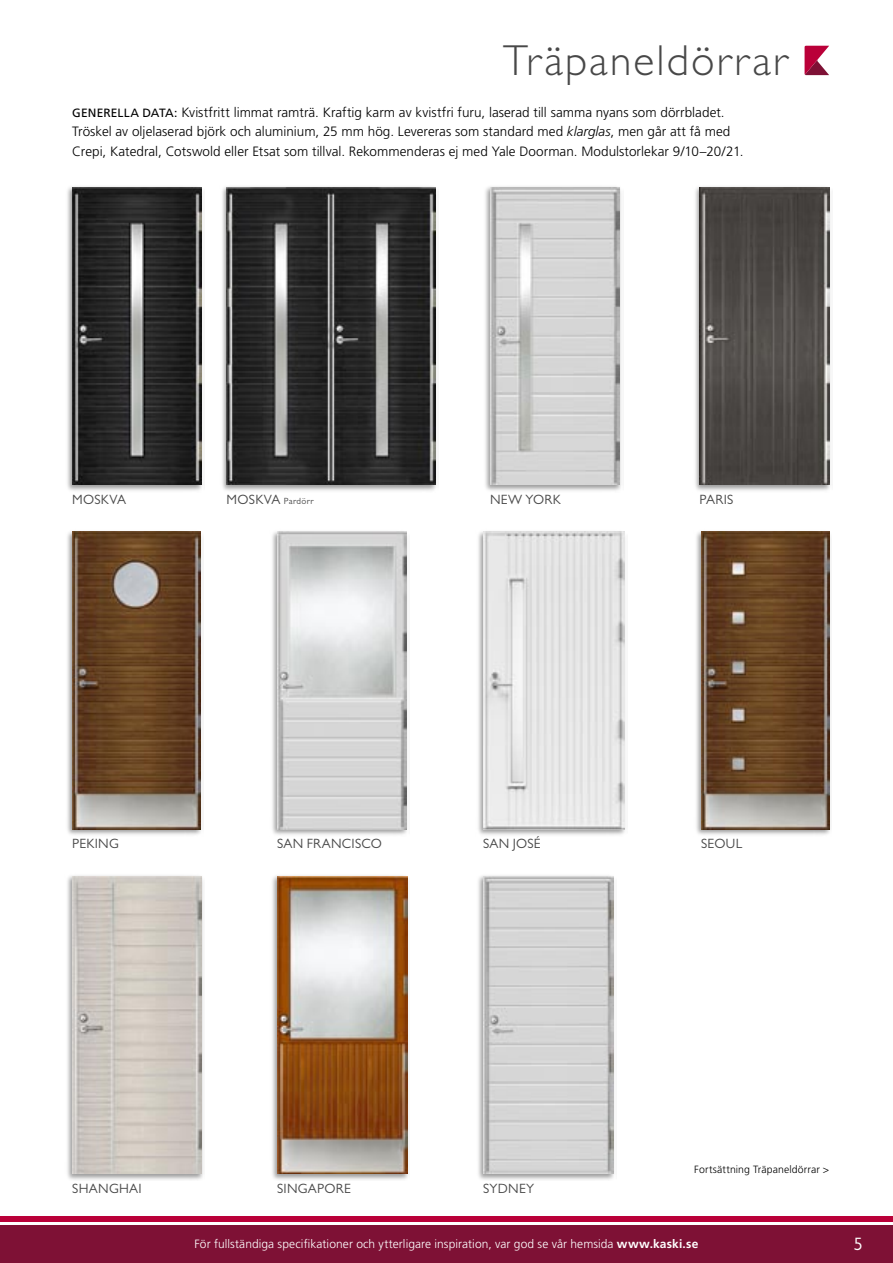
<style>
.page{position:relative;width:893px;height:1263px;background:#fff}
.page>*{position:absolute;margin:0;border:0;box-sizing:border-box;transform-origin:0 0}
.t1{font:300 43.5px "Gill Sans";letter-spacing:.05em;color:#484848}
.t2{font:18px "Gill Sans";color:#fff}
.t3{font:300 13.5px/19.5px "Frutiger";color:#000}
.t4{font:13.5px "Gill Sans";letter-spacing:.02em;color:#484848}
.t5{font:300 12px "Frutiger";letter-spacing:.005em;color:#fff}
.t6{font:300 10.5px "Frutiger";letter-spacing:.015em;color:#000}
.t7{font:9px "Gill Sans";letter-spacing:.03em;color:#484848}
.s1{font-weight:400;font-size:12px}
.s2{font-style:italic}
.s3{font-size:13.5px}
.s4{font-weight:700}
</style>
<div class="page">
<div style="left:0;top:1225px;width:893px;height:38px;background:#7e1135"></div>
<div style="left:0;top:1216px;width:893px;height:5px;background:#ba0039"></div>
<svg style="left:805px;top:46px;width:24px;height:29px"></svg>
<div style="left:65px;top:528px;width:139px;height:309px;background:#000;opacity:.4"></div>
<img style="left:72px;top:532px;width:128px;height:297px">
<div style="left:269px;top:873px;width:141px;height:308px;background:#000;opacity:.4"></div>
<img style="left:277px;top:876px;width:130px;height:298px">
<div style="left:692px;top:184px;width:140px;height:308px;background:#000;opacity:.4"></div>
<img style="left:700px;top:187px;width:129px;height:298px">
<div style="left:482px;top:184px;width:141px;height:308px;background:#000;opacity:.4"></div>
<img style="left:490px;top:187px;width:130px;height:298px">
<div style="left:65px;top:873px;width:140px;height:308px;background:#000;opacity:.4"></div>
<img style="left:72px;top:876px;width:130px;height:298px">
<div style="left:269px;top:528px;width:141px;height:309px;background:#000;opacity:.4"></div>
<img style="left:277px;top:532px;width:129px;height:297px">
<div style="left:476px;top:873px;width:140px;height:308px;background:#000;opacity:.4"></div>
<img style="left:483px;top:876px;width:130px;height:298px">
<div style="left:693px;top:528px;width:139px;height:309px;background:#000;opacity:.4"></div>
<img style="left:701px;top:532px;width:128px;height:297px">
<div style="left:476px;top:528px;width:152px;height:309px;background:#000;opacity:.4"></div>
<img style="left:483px;top:532px;width:141px;height:297px">
<div style="left:65px;top:184px;width:140px;height:308px;background:#000;opacity:.4"></div>
<img style="left:72px;top:187px;width:130px;height:298px">
<div style="left:219px;top:184px;width:220px;height:308px;background:#000;opacity:.4"></div>
<img style="left:227px;top:187px;width:209px;height:298px">
<h1 class="t1" style="left:503px;top:36px;width:286px">Träpaneldörrar</h1>
<p class="t3" style="left:72px;top:102px;width:673px"><span class="s1">GENERELLA DATA:</span> Kvistfritt limmat ramträ. Kraftig karm av kvistfri furu, laserad till samma nyans som dörrbladet.<br>Tröskel av oljelaserad björk och aluminium, 25 mm hög. Levereras som standard med <span class="s2">klarglas</span>, men går att få med<br>Crepi, Katedral, Cotswold eller Etsat som tillval. Rekommenderas ej med Yale Doorman. Modulstorlekar 9/10–20/21.</p>
<p class="t4" style="left:72px;top:491px;width:55px">MOSKVA</p>
<p class="t7" style="left:227px;top:495px;width:89px"><span class="s3">MOSKVA</span> Pardörr</p>
<p class="t4" style="left:490px;top:491px;width:72px">NEW YORK</p>
<p class="t4" style="left:700px;top:491px;width:35px">PARIS</p>
<p class="t4" style="left:72px;top:836px;width:48px">PEKING</p>
<p class="t4" style="left:72px;top:1180px;width:71px">SHANGHAI</p>
<p class="t4" style="left:277px;top:836px;width:106px">SAN FRANCISCO</p>
<p class="t4" style="left:483px;top:836px;width:59px">SAN JOSÉ</p>
<p class="t4" style="left:277px;top:1180px;width:75px">SINGAPORE</p>
<p class="t4" style="left:483px;top:1180px;width:53px">SYDNEY</p>
<p class="t4" style="left:701px;top:836px;width:43px">SEOUL</p>
<p class="t6" style="left:694px;top:1163px;width:137px">Fortsättning Träpaneldörrar &gt;</p>
<p class="t5" style="left:194px;top:1237px;width:506px">För fullständiga specifikationer och ytterligare inspiration, var god se vår hemsida <span class="s4">www.kaski.se</span></p>
<h2 class="t2" style="left:854px;top:1233px;width:10px">5</h2>
</div>
